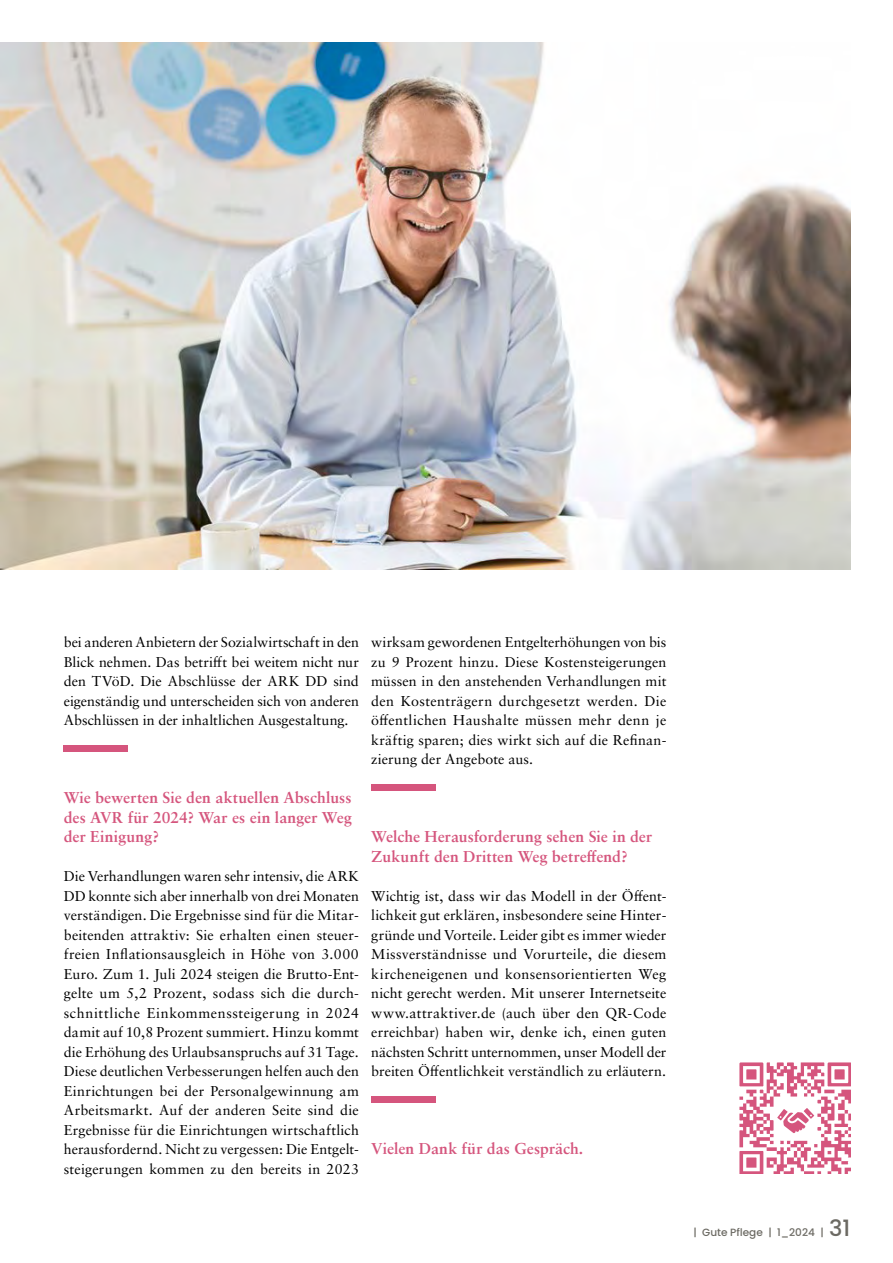
<style>
.page{position:relative;width:893px;height:1263px;background:#fff}
.page>*{position:absolute;margin:0;border:0;box-sizing:border-box;transform-origin:0 0}
.t1{font:700 15.75px/19.5px "Sabon LT Pro";letter-spacing:.005em;color:#d5557d;text-align:justify}
.t2{font:14.25px/19.5px "Sabon LT Pro";letter-spacing:.005em;color:#000;text-align:justify}
.t3{font:500 10.5px "Poppins";color:#6c6a63}
.s1{font-size:22.5px}
</style>
<div class="page">
<img style="left:740px;top:1062px;width:111px;height:112px">
<div style="left:774px;top:1097px;width:42px;height:42px;background:#fff"></div>
<div style="left:64px;top:745px;width:64px;height:7px;background:#d5557d"></div>
<div style="left:371px;top:784px;width:65px;height:7px;background:#d5557d"></div>
<div style="left:371px;top:1096px;width:65px;height:7px;background:#d5557d"></div>
<img style="left:0;top:43px;width:850px;height:526px">
<svg style="left:777px;top:1108px;width:37px;height:25px"></svg>
<p class="t2" style="left:64px;top:632px;width:297px">bei anderen Anbietern der Sozialwirtschaft in den Blick nehmen. Das betrifft bei weitem nicht nur den TVöD. Die Abschlüsse der ARK DD sind eigenständig und unterscheiden sich von anderen Abschlüssen in der inhaltlichen Ausgestaltung.</p>
<p class="t1" style="left:64px;top:788px;width:290px">Wie bewerten Sie den aktuellen Abschluss des AVR für 2024? War es ein langer Weg der Einigung?</p>
<p class="t2" style="left:64px;top:866px;width:297px">Die Verhandlungen waren sehr intensiv, die ARK DD konnte sich aber innerhalb von drei Monaten verständigen. Die Ergebnisse sind für die Mitar&shy;beitenden attraktiv: Sie erhalten einen steuer&shy;freien Inflationsausgleich in Höhe von 3.000<br>Euro. Zum 1. Juli 2024 steigen die Brutto-Ent&shy;gelte um 5,2 Prozent, sodass sich die durch&shy;schnittliche Einkommenssteigerung in 2024 damit auf 10,8 Prozent summiert. Hinzu kommt die Erhöhung des Urlaubsanspruchs auf 31 Tage.<br>Diese deutlichen Verbesserungen helfen auch den Einrichtungen bei der Personalgewinnung am Arbeitsmarkt. Auf der anderen Seite sind die Ergebnisse für die Einrichtungen wirtschaftlich herausfordernd. Nicht zu vergessen: Die Entgelt&shy;steigerungen kommen zu den bereits in 2023</p>
<p class="t2" style="left:371px;top:632px;width:297px">wirksam gewordenen Entgelterhöhungen von bis zu 9 Prozent hinzu. Diese Kostensteigerungen müssen in den anstehenden Verhandlungen mit den Kostenträgern durchgesetzt werden. Die öffentlichen Haushalte müssen mehr denn je kräftig sparen; dies wirkt sich auf die Refinan&shy;zierung der Angebote aus.</p>
<p class="t1" style="left:371px;top:827px;width:282px">Welche Herausforderung sehen Sie in der<br>Zukunft den Dritten Weg betreffend?</p>
<p class="t2" style="left:371px;top:886px;width:297px">Wichtig ist, dass wir das Modell in der Öffent&shy;lichkeit gut erklären, insbesondere seine Hinter&shy;gründe und Vorteile. Leider gibt es immer wieder Missverständnisse und Vorurteile, die diesem kircheneigenen und konsensorientierten Weg nicht gerecht werden. Mit unserer Internetseite www.attraktiver.de (auch über den QR-Code erreichbar) haben wir, denke ich, einen guten nächsten Schritt unternommen, unser Modell der breiten Öffentlichkeit verständlich zu erläutern.</p>
<p class="t1" style="left:371px;top:1139px;width:214px">Vielen Dank für das Gespräch.</p>
<p class="t3" style="left:693px;top:1226px;width:159px">| Gute Pflege | 1_2024 | <span class="s1">31</span></p>
</div>
